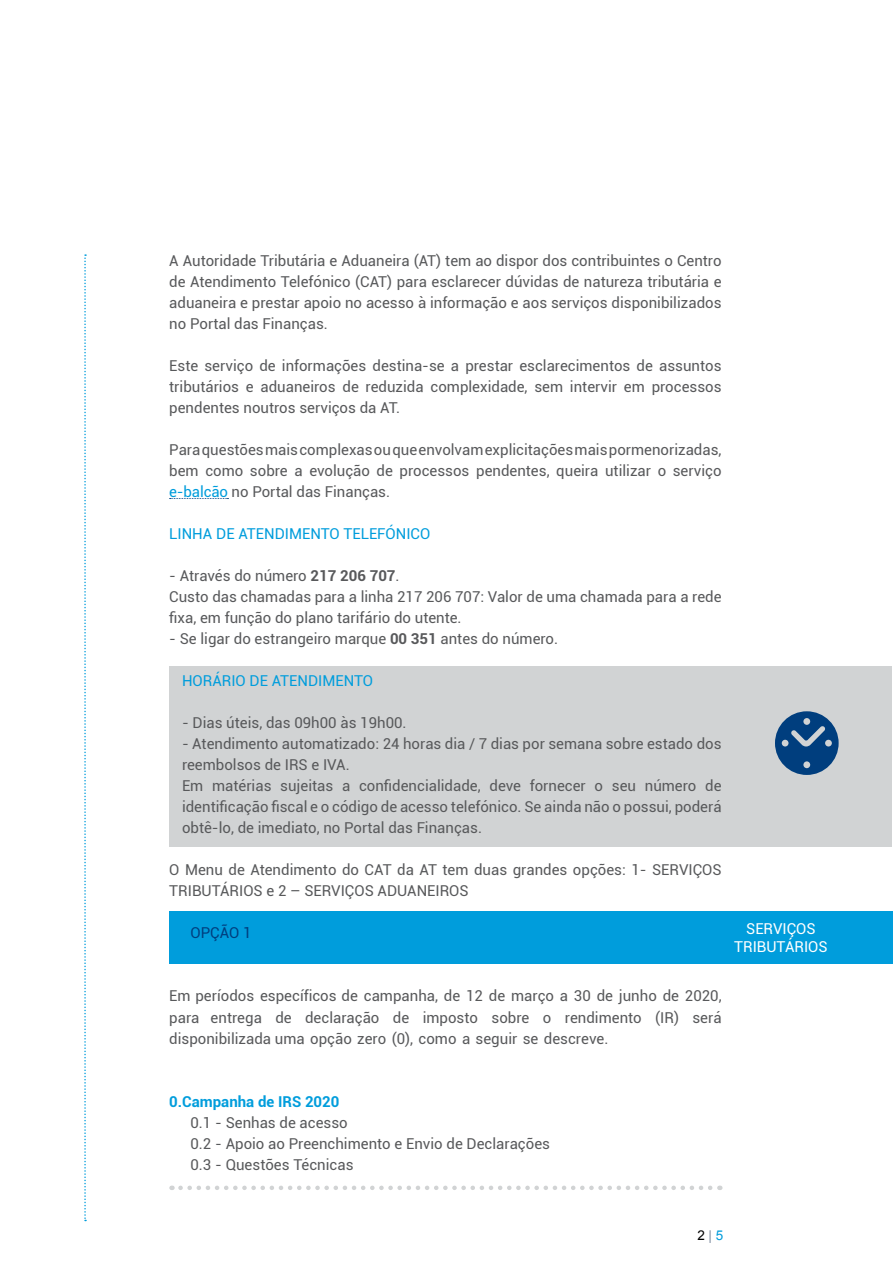
<style>
.page{position:relative;width:893px;height:1263px;background:#fff}
.page>*{position:absolute;margin:0;border:0;box-sizing:border-box;transform-origin:0 0}
.t1{font:15px/21px "Roboto";color:#58595b;text-align:justify}
.t2{font:15px "Roboto";color:#009ddc}
.t3{font:700 15px "Roboto";color:#009ddc}
.t4{font:15px/18px "Roboto";color:#fff;text-align:center}
.t5{font:15px "Roboto";color:#003e7e}
.t6{font:13.5px "Arial";color:#000}
.s1{color:#009ddc}
.s2{font-weight:700}
.s3{color:#808ea1}
</style>
<div class="page">
<div style="left:169px;top:911px;width:724px;height:52px;background:#009ddc"></div>
<div style="left:169px;top:666px;width:723px;height:180px;background:#d1d3d4"></div>
<svg style="left:170px;top:498px;width:58px;height:1px"></svg>
<svg style="left:775px;top:711px;width:64px;height:64px"></svg>
<svg style="left:180px;top:1185px;width:540px;height:5px"></svg>
<svg style="left:84px;top:254px;width:2px;height:967px"></svg>
<p class="t1" style="left:169px;top:250px;width:554px">A Autoridade Tributária e Aduaneira (AT) tem ao dispor dos contribuintes o Centro de Atendimento Telefónico (CAT) para esclarecer dúvidas de natureza tributária e aduaneira e prestar apoio no acesso à informação e aos serviços disponibilizados no Portal das Finanças.</p>
<p class="t1" style="left:169px;top:355px;width:554px">Este serviço de informações destina-se a prestar esclarecimentos de assuntos tributários e aduaneiros de reduzida complexidade, sem intervir em processos pendentes noutros serviços da AT.</p>
<p class="t1" style="left:169px;top:439px;width:554px">Para questões mais complexas ou que envolvam explicitações mais pormenorizadas, bem como sobre a evolução de processos pendentes, queira utilizar o serviço <span class="s1">e-balcão</span> no Portal das Finanças.</p>
<p class="t2" style="left:169px;top:524px;width:263px">LINHA DE ATENDIMENTO TELEFÓNICO</p>
<p class="t1" style="left:169px;top:565px;width:554px;text-align:left">- Através do número <span class="s2">217 206 707</span>.<br>Custo das chamadas para a linha 217 206 707: Valor de uma chamada para a rede fixa, em função do plano tarifário do utente.</p>
<p class="t1" style="left:169px;top:628px;width:390px">- Se ligar do estrangeiro marque <span class="s2">00 351</span> antes do número.</p>
<p class="t2" style="left:182px;top:671px;width:193px">HORÁRIO DE ATENDIMENTO</p>
<p class="t1" style="left:182px;top:712px;width:226px">- Dias úteis, das 09h00 às 19h00.</p>
<p class="t1" style="left:182px;top:733px;width:541px;text-align:left">- Atendimento automatizado: 24 horas dia / 7 dias por semana sobre estado dos reembolsos de IRS e IVA.<br>Em matérias sujeitas a confidencialidade, deve fornecer o seu número de identificação fiscal e o código de acesso telefónico. Se ainda não o possui, poderá obtê-lo, de imediato, no Portal das Finanças.</p>
<p class="t1" style="left:169px;top:859px;width:554px">O Menu de Atendimento do CAT da AT tem duas grandes opções: 1- SERVIÇOS<br>TRIBUTÁRIOS e 2 – SERVIÇOS ADUANEIROS</p>
<p class="t5" style="left:191px;top:923px;width:63px">OPÇÃO 1</p>
<p class="t4" style="left:734px;top:919px;width:95px">SERVIÇOS<br>TRIBUTÁRIOS</p>
<p class="t1" style="left:169px;top:985px;width:554px">Em períodos específicos de campanha, de 12 de março a 30 de junho de 2020, para entrega de declaração de imposto sobre o rendimento (IR) será disponibilizada uma opção zero (0), como a seguir se descreve.</p>
<p class="t3" style="left:169px;top:1090px;width:172px">0.Campanha de IRS 2020</p>
<p class="t1" style="left:191px;top:1111px;width:361px;text-align:left">0.1 - Senhas de acesso<br>0.2 - Apoio ao Preenchimento e Envio de Declarações<br>0.3 - Questões Técnicas</p>
<p class="t6" style="left:697px;top:1226px;width:28px">2 <span class="s3">|</span> <span class="s1">5</span></p>
</div>
